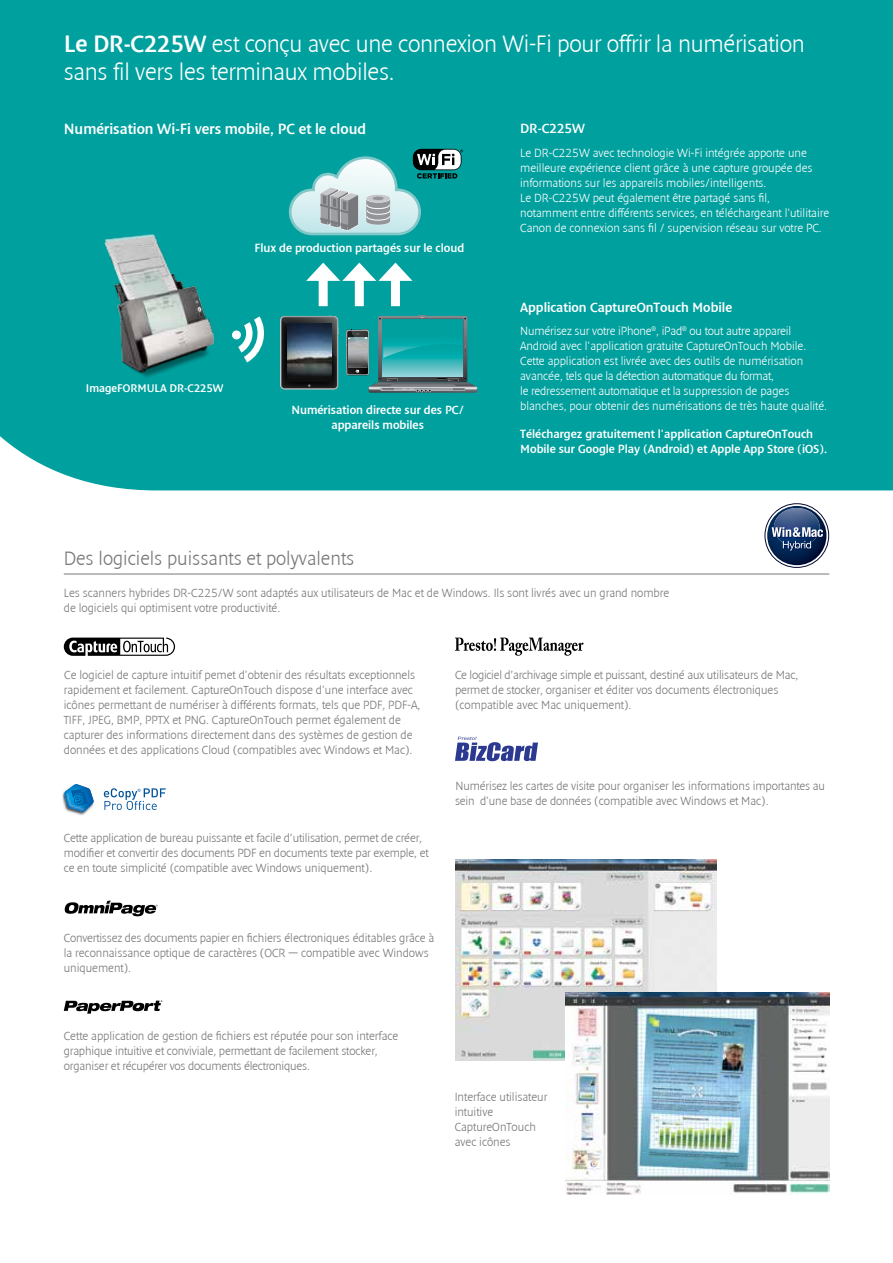
<style>
.page{position:relative;width:893px;height:1263px;background:#fff}
.page>*{position:absolute;margin:0;border:0;box-sizing:border-box;transform-origin:0 0}
.t1{font:300 24px/28.5px "Denda New";letter-spacing:-.01em;color:#fff}
.t2{font:300 19.5px "Denda New";color:#77787b}
.t3{font:15px "Denda New";color:#fff}
.t4{font:13.5px "Denda New";color:#fff}
.t5{font:300 12px/15px "Denda New";color:#77787b}
.t6{font:300 12px/15px "Denda New";color:#fff}
.t7{font:12px/15px "Denda New";color:#fff}
.t8{font:11.25px "Denda New";color:#fff}
.s1{font-weight:400}
</style>
<div class="page">
<div style="left:0;top:0;width:893px;height:490px;background:#00a09e"></div>
<svg style="left:764px;top:503px;width:65px;height:65px"></svg>
<hr style="left:64px;top:574px;width:765px;height:1px;background:#77787b">
<svg style="left:349px;top:315px;width:128px;height:78px;background:#339798"></svg>
<svg style="left:287px;top:149px;width:176px;height:88px;background:#66b6b6"></svg>
<img style="left:94px;top:232px;width:131px;height:156px">
<div style="left:319px;top:274px;width:9px;height:32px;background:#fff"></div>
<div style="left:355px;top:274px;width:9px;height:32px;background:#fff"></div>
<div style="left:391px;top:274px;width:9px;height:32px;background:#fff"></div>
<svg style="left:306px;top:263px;width:106px;height:18px"></svg>
<svg style="left:231px;top:316px;width:38px;height:46px"></svg>
<svg style="left:64px;top:638px;width:111px;height:18px"></svg>
<img style="left:63px;top:791px;width:41px;height:24px">
<svg style="left:64px;top:784px;width:30px;height:28px"></svg>
<svg style="left:104px;top:788px;width:62px;height:22px"></svg>
<svg style="left:455px;top:638px;width:128px;height:18px"></svg>
<svg style="left:455px;top:737px;width:83px;height:24px"></svg>
<img style="left:269px;top:307px;width:80px;height:94px">
<svg style="left:281px;top:316px;width:58px;height:73px;background:#353c3e"></svg>
<img style="left:288px;top:324px;width:43px;height:57px">
<svg style="left:64px;top:1000px;width:98px;height:14px"></svg>
<svg style="left:64px;top:900px;width:94px;height:16px"></svg>
<img style="left:455px;top:860px;width:261px;height:200px">
<img style="left:566px;top:992px;width:264px;height:203px">
<h1 class="t1" style="left:64px;top:30px;width:743px"><span class="s1">Le DR-C225W</span> est conçu avec une connexion Wi-Fi pour offrir la numérisation sans fil vers les terminaux mobiles.</h1>
<p class="t3" style="left:64px;top:121px;width:304px">Numérisation Wi-Fi vers mobile, PC et le cloud</p>
<p class="t7" style="left:254px;top:240px;width:211px">Flux de production partagés sur le cloud</p>
<p class="t8" style="left:86px;top:383px;width:139px">ImageFORMULA DR-C225W</p>
<p class="t7" style="left:291px;top:403px;width:174px;line-height:14.2px;text-align:center">Numérisation directe sur des PC/ appareils mobiles</p>
<p class="t4" style="left:520px;top:121px;width:66px">DR-C225W</p>
<p class="t6" style="left:520px;top:145px;width:311px">Le DR-C225W avec technologie Wi-Fi intégrée apporte une meilleure expérience client grâce à une capture groupée des informations sur les appareils mobiles/intelligents.<br>Le DR-C225W peut également être partagé sans fil, notamment entre différents services, en téléchargeant l'utilitaire Canon de connexion sans fil / supervision réseau sur votre PC.</p>
<p class="t4" style="left:520px;top:300px;width:214px">Application CaptureOnTouch Mobile</p>
<p class="t6" style="left:520px;top:324px;width:308px">Numérisez sur votre iPhone<sup>®</sup>, iPad<sup>®</sup> ou tout autre appareil Android avec l'application gratuite CaptureOnTouch Mobile.<br>Cette application est livrée avec des outils de numérisation avancée, tels que la détection automatique du format,<br>le redressement automatique et la suppression de pages blanches, pour obtenir des numérisations de très haute qualité.</p>
<p class="t7" style="left:520px;top:427px;width:309px">Téléchargez gratuitement l'application CaptureOnTouch<br>Mobile sur Google Play (Android) et Apple App Store (iOS).</p>
<h2 class="t2" style="left:64px;top:548px;width:292px">Des logiciels puissants et polyvalents</h2>
<p class="t5" style="left:64px;top:586px;width:607px">Les scanners hybrides DR-C225/W sont adaptés aux utilisateurs de Mac et de Windows. Ils sont livrés avec un grand nombre de logiciels qui optimisent votre productivité.</p>
<p class="t5" style="left:64px;top:668px;width:358px">Ce logiciel de capture intuitif pemet d'obtenir des résultats exceptionnels rapidement et facilement. CaptureOnTouch dispose d'une interface avec icônes permettant de numériser à différents formats, tels que PDF, PDF-A, TIFF, JPEG, BMP, PPTX et PNG. CaptureOnTouch permet également de capturer des informations directement dans des systèmes de gestion de données et des applications Cloud (compatibles avec Windows et Mac).</p>
<p class="t5" style="left:64px;top:830px;width:366px">Cette application de bureau puissante et facile d’utilisation, permet de créer, modifier et convertir des documents PDF en documents texte par exemple, et ce en toute simplicité (compatible avec Windows uniquement).</p>
<p class="t5" style="left:455px;top:668px;width:345px">Ce logiciel d’archivage simple et puissant, destiné aux utilisateurs de Mac, permet de stocker, organiser et éditer vos documents électroniques (compatible avec Mac uniquement).</p>
<p class="t5" style="left:455px;top:779px;width:371px">Numérisez les cartes de visite pour organiser les informations importantes au sein d'une base de données (compatible avec Windows et Mac).</p>
<p class="t5" style="left:64px;top:930px;width:372px">Convertissez des documents papier en fichiers électroniques éditables grâce à la reconnaissance optique de caractères (OCR — compatible avec Windows uniquement).</p>
<p class="t5" style="left:64px;top:1028px;width:336px">Cette application de gestion de fichiers est réputée pour son interface graphique intuitive et conviviale, permettant de facilement stocker, organiser et récupérer vos documents électroniques.</p>
<p class="t5" style="left:455px;top:1090px;width:94px">Interface utilisateur intuitive<br>CaptureOnTouch avec icônes</p>
</div>
